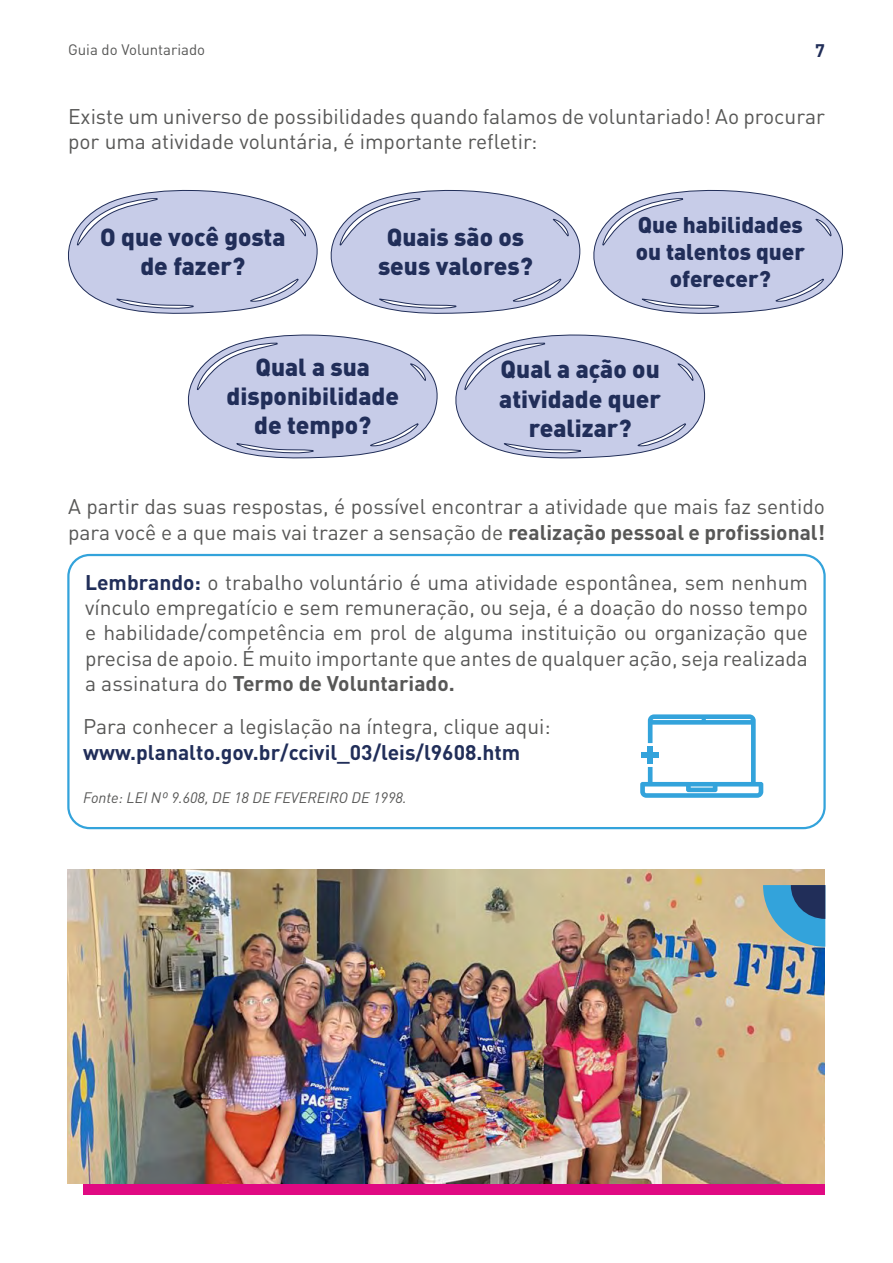
<style>
.page{position:relative;width:893px;height:1263px;background:#fff}
.page>*{position:absolute;margin:0;border:0;box-sizing:border-box;transform-origin:0 0}
.t1{font:900 24.45px/29.2px "DIN Pro";color:#212e59;text-align:center}
.t2{font:900 22.5px/27px "DIN Pro";color:#212e59;text-align:center}
.t3{font:21px/25.2px "DIN Pro";color:#575756}
.t4{font:700 21px "DIN Pro";color:#212e59}
.t5{font:700 18px "DIN Pro";color:#212e59}
.t6{font:italic 15px "DIN Pro";color:#575756}
.t7{font:15px "DIN Pro";color:#575756}
.s1{font-weight:700}
.s2{font-weight:700;color:#212e59}
</style>
<div class="page">
<div style="left:83px;top:896px;width:742px;height:299px;background:#e00a82"></div>
<svg style="left:187px;top:334px;width:519px;height:125px"></svg>
<svg style="left:68px;top:190px;width:776px;height:124px"></svg>
<img style="left:68px;top:870px;width:757px;height:313px">
<div style="left:67px;top:554px;width:759px;height:275px;border:2px solid #33a3db;border-radius:21px"></div>
<svg style="left:640px;top:714px;width:123px;height:84px"></svg>
<svg style="left:763px;top:885px;width:62px;height:62px;background:#528cab"></svg>
<p class="t7" style="left:68px;top:38px;width:139px">Guia do Voluntariado</p>
<p class="t5" style="left:815px;top:36px;width:11px">7</p>
<p class="t3" style="left:68px;top:102px;width:758px">Existe um universo de possibilidades quando falamos de voluntariado! Ao procurar por uma atividade voluntária, é importante refletir:</p>
<p class="t1" style="left:100px;top:219px;width:187px">O que você gosta de fazer?</p>
<p class="t1" style="left:378px;top:219px;width:156px">Quais são os seus valores?</p>
<p class="t2" style="left:636px;top:209px;width:171px">Que habilidades ou talentos quer oferecer?</p>
<p class="t1" style="left:226px;top:349px;width:174px">Qual a sua disponibilidade de tempo?</p>
<p class="t1" style="left:499px;top:352px;width:163px">Qual a ação ou atividade quer realizar?</p>
<p class="t3" style="left:68px;top:492px;width:758px">A partir das suas respostas, é possível encontrar a atividade que mais faz sentido para você e a que mais vai trazer a sensação de <span class="s1">realização pessoal e profissional!</span></p>
<p class="t3" style="left:85px;top:568px;width:724px;text-align:justify"><span class="s2">Lembrando:</span> o trabalho voluntário é uma atividade espontânea, sem nenhum vínculo empregatício e sem remuneração, ou seja, é a doação do nosso tempo e habilidade/competência em prol de alguma instituição ou organização que precisa de apoio. É muito importante que antes de qualquer ação, seja realizada a assinatura do <span class="s1">Termo de Voluntariado.</span></p>
<p class="t3" style="left:83px;top:712px;width:469px">Para conhecer a legislação na íntegra, clique aqui:</p>
<p class="t4" style="left:83px;top:734px;width:439px">www.planalto.gov.br/ccivil_03/leis/l9608.htm</p>
<p class="t6" style="left:83px;top:786px;width:325px">Fonte: LEI Nº 9.608, DE 18 DE FEVEREIRO DE 1998.</p>
</div>
